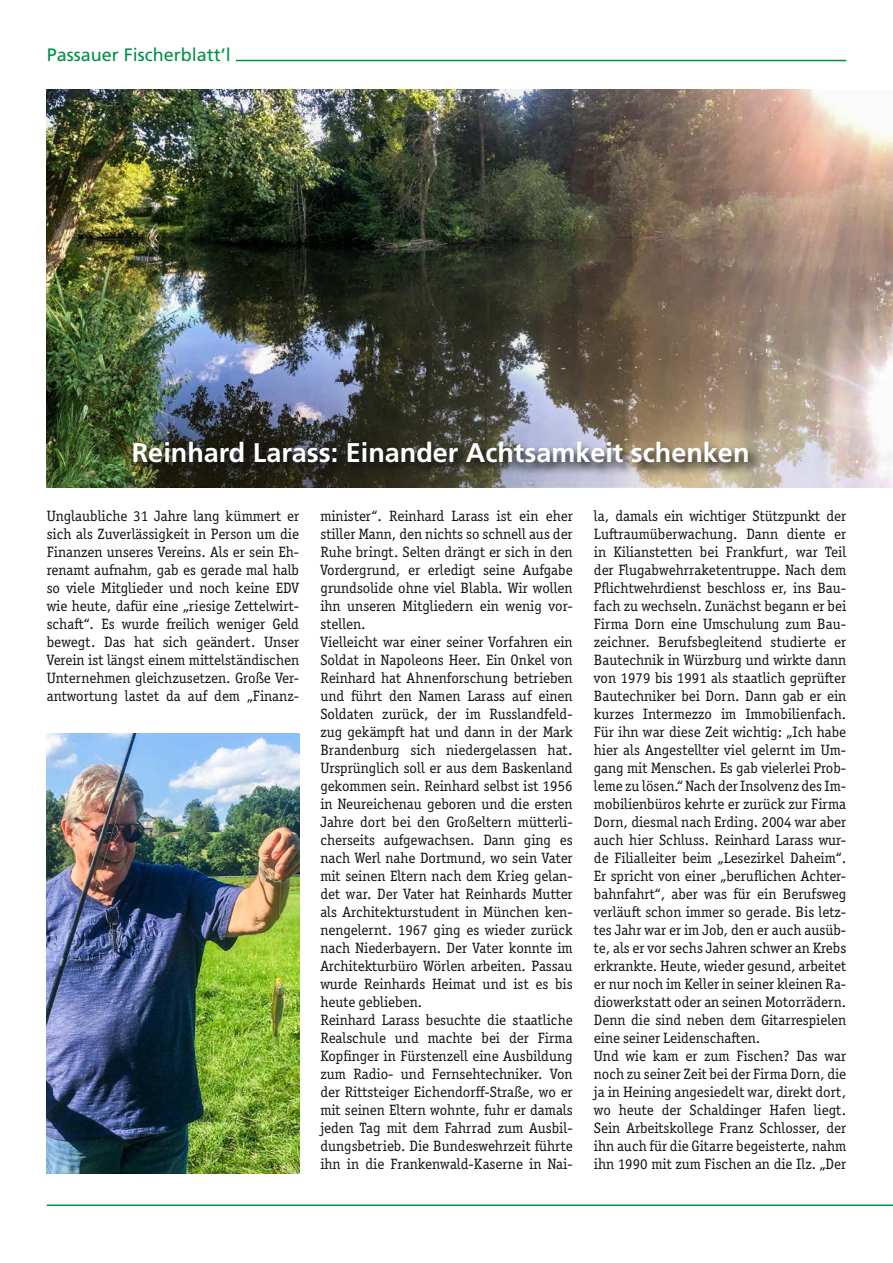
<style>
.page{position:relative;width:893px;height:1263px;background:#fff}
.page>*{position:absolute;margin:0;border:0;box-sizing:border-box;transform-origin:0 0}
.Überschriften{font:700 27px "Frutiger LT Pro";color:#fff}
.t1{font:18px "Frutiger LT Pro";color:#009048}
.Grundtext{font:15px/18px "Officina Serif ITC Pro";color:#131413;text-align:justify}
</style>
<div class="page">
<hr style="left:47px;top:1204px;width:846px;height:2px;background:#009048">
<hr style="left:236px;top:60px;width:610px;height:1px;background:#009048">
<img style="left:47px;top:89px;width:846px;height:398px">
<img style="left:47px;top:733px;width:252px;height:441px">
<img style="left:130px;top:440px;width:630px;height:37px">
<p class="t1" style="left:47px;top:45px;width:186px">Passauer Fischerblatt’l</p>
<p class="Überschriften" style="left:132px;top:437px;width:619px">Reinhard Larass: Einander Achtsamkeit schenken</p>
<p class="Grundtext" style="left:47px;top:507px;width:254px">Unglaubliche 31 Jahre lang kümmert er sich als Zuverlässigkeit in Person um die Finanzen unseres Vereins. Als er sein Eh&shy;renamt aufnahm, gab es gerade mal halb so viele Mitglieder und noch keine EDV wie heute, dafür eine „riesige Zettelwirt&shy;schaft“. Es wurde freilich weniger Geld bewegt. Das hat sich geändert. Unser Verein ist längst einem mittelständischen Unternehmen gleichzusetzen. Große Ver&shy;antwortung lastet da auf dem „Finanz-</p>
<p class="Grundtext" style="left:320px;top:507px;width:254px">minister“. Reinhard Larass ist ein eher stiller Mann, den nichts so schnell aus der Ruhe bringt. Selten drängt er sich in den Vordergrund, er erledigt seine Aufgabe grundsolide ohne viel Blabla. Wir wollen ihn unseren Mitgliedern ein wenig vor&shy;stellen.</p>
<p class="Grundtext" style="left:320px;top:633px;width:254px">Vielleicht war einer seiner Vorfahren ein Soldat in Napoleons Heer. Ein Onkel von Reinhard hat Ahnenforschung betrieben und führt den Namen Larass auf einen Soldaten zurück, der im Russlandfeld&shy;zug gekämpft hat und dann in der Mark Brandenburg sich niedergelassen hat.<br>Ursprünglich soll er aus dem Baskenland gekommen sein. Reinhard selbst ist 1956 in Neureichenau geboren und die ersten Jahre dort bei den Großeltern mütterli&shy;cherseits aufgewachsen. Dann ging es nach Werl nahe Dortmund, wo sein Vater mit seinen Eltern nach dem Krieg gelan&shy;det war. Der Vater hat Reinhards Mutter als Architekturstudent in München ken&shy;nengelernt. 1967 ging es wieder zurück nach Niederbayern. Der Vater konnte im Architekturbüro Wörlen arbeiten. Passau wurde Reinhards Heimat und ist es bis heute geblieben.</p>
<p class="Grundtext" style="left:320px;top:1011px;width:254px">Reinhard Larass besuchte die staatliche Realschule und machte bei der Firma Kopfinger in Fürstenzell eine Ausbildung zum Radio- und Fernsehtechniker. Von der Rittsteiger Eichendorff-Straße, wo er mit seinen Eltern wohnte, fuhr er damals jeden Tag mit dem Fahrrad zum Ausbil&shy;dungsbetrieb. Die Bundeswehrzeit führte ihn in die Frankenwald-Kaserne in Nai-</p>
<p class="Grundtext" style="left:594px;top:507px;width:254px">la, damals ein wichtiger Stützpunkt der Luftraumüberwachung. Dann diente er in Kilianstetten bei Frankfurt, war Teil der Flugabwehrraketentruppe. Nach dem Pflichtwehrdienst beschloss er, ins Bau&shy;fach zu wechseln. Zunächst begann er bei Firma Dorn eine Umschulung zum Bau&shy;zeichner. Berufsbegleitend studierte er Bautechnik in Würzburg und wirkte dann von 1979 bis 1991 als staatlich geprüfter Bautechniker bei Dorn. Dann gab er ein kurzes Intermezzo im Immobilienfach.<br>Für ihn war diese Zeit wichtig: „Ich habe hier als Angestellter viel gelernt im Um&shy;gang mit Menschen. Es gab vielerlei Prob&shy;leme zu lösen.“ Nach der Insolvenz des Im&shy;mobilienbüros kehrte er zurück zur Firma Dorn, diesmal nach Erding. 2004 war aber auch hier Schluss. Reinhard Larass wur&shy;de Filialleiter beim „Lesezirkel Daheim“.<br>Er spricht von einer „beruflichen Achter&shy;bahnfahrt“, aber was für ein Berufsweg verläuft schon immer so gerade. Bis letz&shy;tes Jahr war er im Job, den er auch ausüb&shy;te, als er vor sechs Jahren schwer an Krebs erkrankte. Heute, wieder gesund, arbeitet er nur noch im Keller in seiner kleinen Ra&shy;diowerkstatt oder an seinen Motorrädern.<br>Denn die sind neben dem Gitarrespielen eine seiner Leidenschaften.</p>
<p class="Grundtext" style="left:594px;top:1047px;width:254px">Und wie kam er zum Fischen? Das war noch zu seiner Zeit bei der Firma Dorn, die ja in Heining angesiedelt war, direkt dort, wo heute der Schaldinger Hafen liegt.<br>Sein Arbeitskollege Franz Schlosser, der ihn auch für die Gitarre begeisterte, nahm ihn 1990 mit zum Fischen an die Ilz. „Der</p>
</div>
